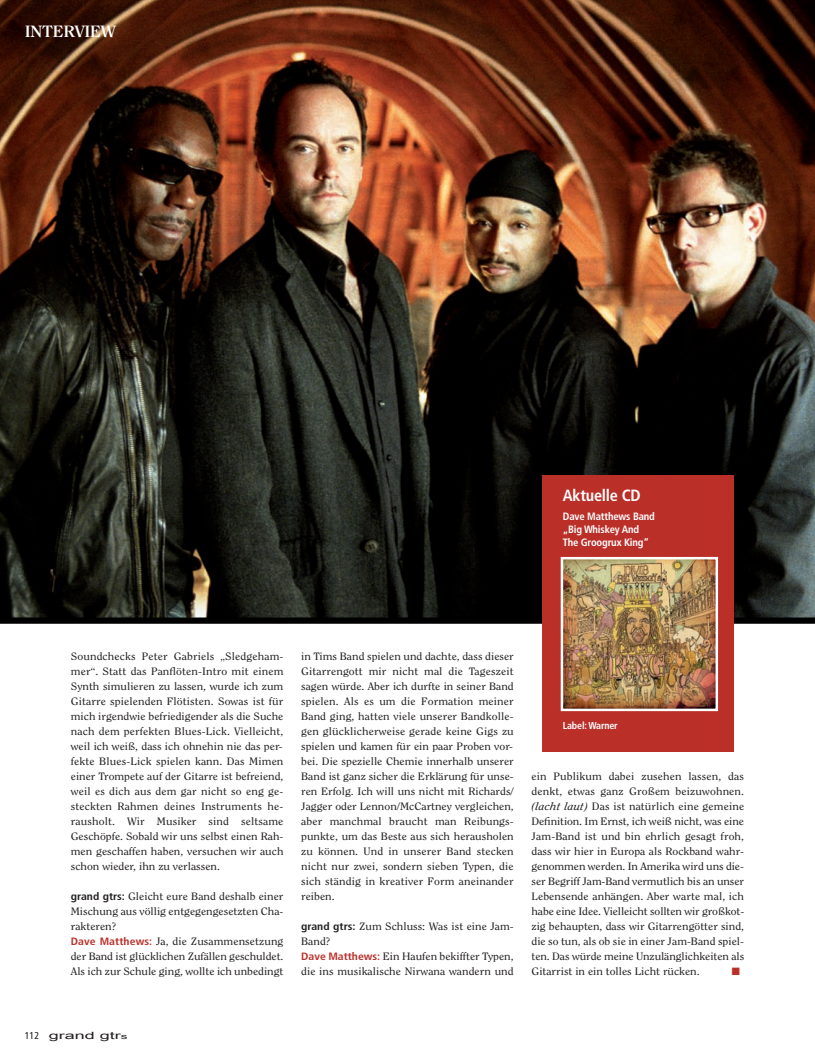
<style>
.page{position:relative;width:815px;height:1063px;background:#fff}
.page>*{position:absolute;margin:0;border:0;box-sizing:border-box;transform-origin:0 0}
.t1{font:700 condensed 16.25px "Frutiger LT Std";letter-spacing:-.015em;color:#fff}
.t2{font:700 16.25px "Clearface Std";letter-spacing:-.015em;color:#fff;scale:1.1 1}
.t3{font:10.62px/15px "Clearface Std";color:#231f20;text-align:justify;scale:1.1 1}
.t4{font:700 condensed 10.62px/12.8px "Frutiger LT Std";letter-spacing:-.015em;color:#fff}
.t5{font:10.62px "Zapf Dingbats";color:#bb2f29}
.t6{font:10px "Arial";color:#231f20;scale:1.8 1}
.t7{font:700 condensed 10px "Frutiger LT Std";letter-spacing:-.015em;color:#fff}
.s1{font-family:"Frutiger LT Std";font-weight:700;font-stretch:condensed}
.s2{font-family:"Frutiger LT Std";font-weight:700;font-stretch:condensed;color:#bb2f29}
.s3{font-style:italic}
.s4{font-family:"Frutiger LT Std";font-stretch:condensed}
.s5{font-size:7.5px}
</style>
<div class="page">
<img style="left:0;top:0;width:815px;height:618px">
<div style="left:0;top:618px;width:815px;height:6px;background:#000"></div>
<div style="left:543px;top:475px;width:191px;height:276px;background:#bb2f29"></div>
<img style="left:564px;top:560px;width:151px;height:148px">
<div style="left:561px;top:557px;width:157px;height:154px;border:2px solid #fff"></div>
<h1 class="t2" style="left:25px;top:25px;width:84px">INTERVIEW</h1>
<h1 class="t1" style="left:563px;top:489px;width:79px">Aktuelle CD</h1>
<p class="t4" style="left:563px;top:511px;width:94px">Dave Matthews Band „Big Whiskey And<br>The Groogrux King“</p>
<p class="t3" style="left:71px;top:649px;width:195px">Soundchecks Peter Gabriels „Sledgeham&shy;mer“. Statt das Panflöten-Intro mit einem Synth simulieren zu lassen, wurde ich zum Gitarre spielenden Flötisten. Sowas ist für mich irgendwie befriedigender als die Suche nach dem perfekten Blues-Lick. Vielleicht, weil ich weiß, dass ich ohnehin nie das per&shy;fekte Blues-Lick spielen kann. Das Mimen einer Trompete auf der Gitarre ist befreiend, weil es dich aus dem gar nicht so eng ge&shy;steckten Rahmen deines Instruments he&shy;rausholt. Wir Musiker sind seltsame Geschöpfe. Sobald wir uns selbst einen Rah&shy;men geschaffen haben, versuchen wir auch schon wieder, ihn zu verlassen.</p>
<p class="t3" style="left:71px;top:889px;width:195px;text-align:left"><span class="s1">grand gtrs:</span> Gleicht eure Band deshalb einer Mischung aus völlig entgegengesetzten Cha&shy;rakteren?<br><span class="s2">Dave Matthews:</span> Ja, die Zusammensetzung der Band ist glücklichen Zufällen geschuldet.<br>Als ich zur Schule ging, wollte ich unbedingt</p>
<p class="t3" style="left:301px;top:649px;width:195px">in Tims Band spielen und dachte, dass dieser Gitarrengott mir nicht mal die Tageszeit sagen würde. Aber ich durfte in seiner Band spielen. Als es um die Formation meiner Band ging, hatten viele unserer Bandkolle&shy;gen glücklicherweise gerade keine Gigs zu spielen und kamen für ein paar Proben vor&shy;bei. Die spezielle Chemie innerhalb unserer Band ist ganz sicher die Erklärung für unse&shy;ren Erfolg. Ich will uns nicht mit Richards/ Jagger oder Lennon/McCartney vergleichen, aber manchmal braucht man Reibungs&shy;punkte, um das Beste aus sich herausholen zu können. Und in unserer Band stecken nicht nur zwei, sondern sieben Typen, die sich ständig in kreativer Form aneinander reiben.</p>
<p class="t3" style="left:301px;top:920px;width:195px;text-align:left"><span class="s1">grand gtrs:</span> Zum Schluss: Was ist eine Jam-Band?<br><span class="s2">Dave Matthews:</span> Ein Haufen bekiffter Typen, die ins musikalische Nirwana wandern und</p>
<p class="t7" style="left:563px;top:722px;width:56px">Label: Warner</p>
<p class="t3" style="left:532px;top:770px;width:195px">ein Publikum dabei zusehen lassen, das denkt, etwas ganz Großem beizuwohnen. <span class="s3">(lacht laut)</span> Das ist natürlich eine gemeine Definition. Im Ernst, ich weiß nicht, was eine Jam-Band ist und bin ehrlich gesagt froh, dass wir hier in Europa als Rockband wahr&shy;genommen werden. In Amerika wird uns die&shy;ser Begriff Jam-Band vermutlich bis an unser Lebensende anhängen. Aber warte mal, ich habe eine Idee. Vielleicht sollten wir großkot&shy;zig behaupten, dass wir Gitarrengötter sind, die so tun, als ob sie in einer Jam-Band spiel&shy;ten. Das würde meine Unzulänglichkeiten als Gitarrist in ein tolles Licht rücken.</p>
<p class="t5" style="left:732px;top:965px;width:10px">■</p>
<p class="t6" style="left:25px;top:1030px;width:59px"><span class="s4">112</span> grand gtr<span class="s5">s</span></p>
</div>
